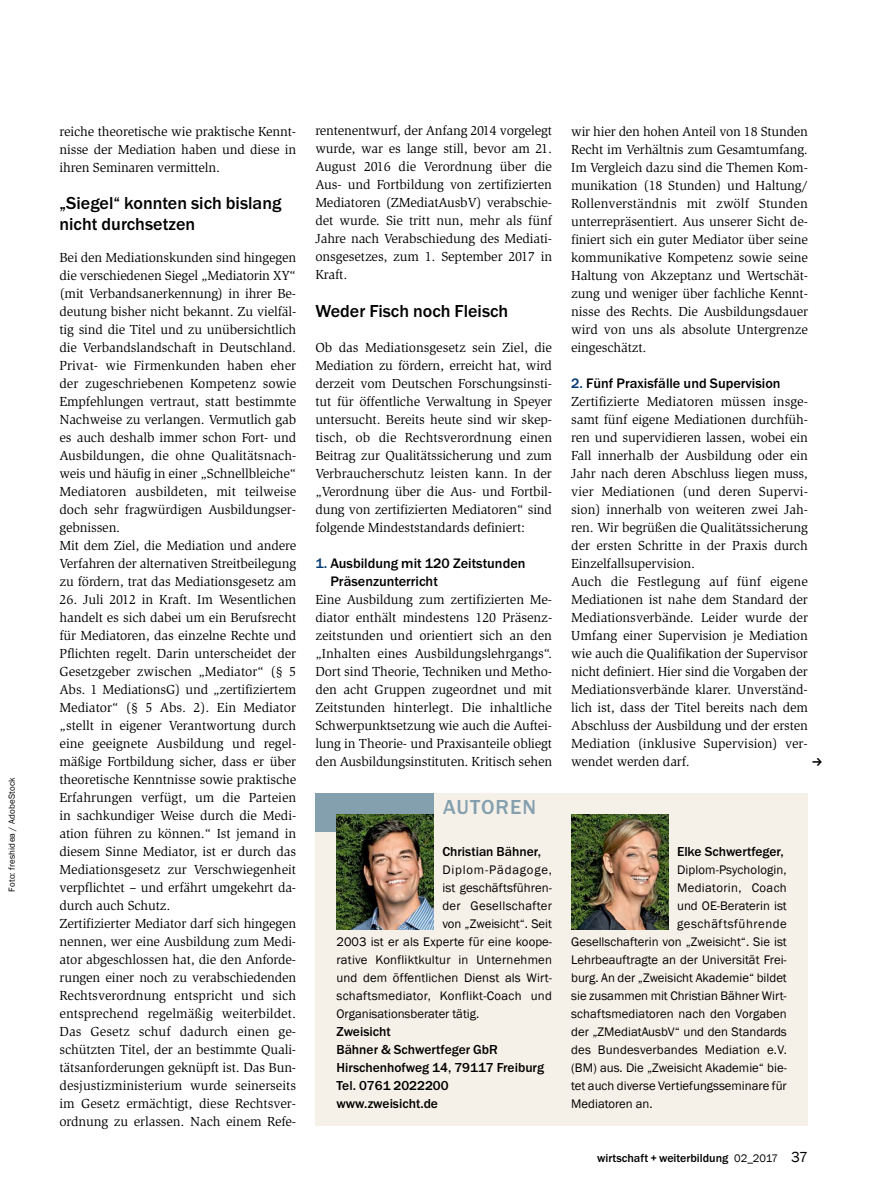
<style>
.page{position:relative;width:893px;height:1191px;background:#fff}
.page>*{position:absolute;margin:0;border:0;box-sizing:border-box;transform-origin:0 0}
.t1{font:500 21px "Franklin Goth EF";letter-spacing:.05em;color:#84a0ae}
.t2{font:500 18px/21px "Franklin Goth EF";color:#000}
.t3{font:500 14.25px/18px "Franklin Goth EF";color:#000}
.t4{font:13.5px/18px "Slimbach Std";letter-spacing:-.01em;color:#000;text-align:justify}
.t5{font:500 13.5px/18px "Franklin Goth EF";color:#000}
.t6{font:12.75px "Franklin Gothic";color:#000}
.t7{font:12.75px "Franklin Gothic";letter-spacing:.025em;color:#000}
.t8{font:12.75px "Franklin Gothic";letter-spacing:.02em;color:#000}
.t9{font:12.75px "Franklin Gothic";letter-spacing:.04em;color:#000}
.t10{font:12.75px "Franklin Gothic";letter-spacing:.065em;color:#000}
.t11{font:500 12px "Franklin Goth EF";color:#000}
.t12{font:9px "Franklin Gothic";letter-spacing:.025em;color:#000}
.s1{color:#003973}
.s2{font-family:"Franklin Gothic";font-weight:400;font-size:11.25px}
.s3{font-family:"Franklin Gothic";font-weight:400;font-size:15px}
</style>
<div class="page">
<div style="left:315px;top:793px;width:493px;height:333px;background:#f6f1e8"></div>
<div style="left:315px;top:793px;width:119px;height:39px;background:#84a0ae"></div>
<img style="left:337px;top:814px;width:97px;height:115px">
<img style="left:571px;top:814px;width:98px;height:115px">
<p class="t12" style="left:6px;top:892px;width:116px;rotate:-90deg">Foto: freshidea / AdobeStock</p>
<p class="t4" style="left:60px;top:122px;width:238px">reiche theoretische wie praktische Kennt&shy;nisse der Mediation haben und diese in ihren Seminaren vermitteln.</p>
<h2 class="t2" style="left:60px;top:193px;width:223px">„Siegel“ konnten sich bislang nicht durchsetzen</h2>
<p class="t4" style="left:60px;top:248px;width:238px;text-align:left">Bei den Mediationskunden sind hingegen die verschiedenen Siegel „Mediatorin XY“ (mit Verbandsanerkennung) in ihrer Be&shy;deutung bisher nicht bekannt. Zu vielfäl&shy;tig sind die Titel und zu unübersichtlich die Verbandslandschaft in Deutschland.<br>Privat- wie Firmenkunden haben eher der zugeschriebenen Kompetenz sowie Empfehlungen vertraut, statt bestimmte Nachweise zu verlangen. Vermutlich gab es auch deshalb immer schon Fort- und Ausbildungen, die ohne Qualitätsnach&shy;weis und häufig in einer „Schnellbleiche“ Mediatoren ausbildeten, mit teilweise doch sehr fragwürdigen Ausbildungser&shy;gebnissen.<br>Mit dem Ziel, die Mediation und andere Verfahren der alternativen Streitbeilegung zu fördern, trat das Mediationsgesetz am</p>
<p class="t4" style="left:60px;top:590px;width:238px;text-align:left">26. Juli 2012 in Kraft. Im Wesentlichen handelt es sich dabei um ein Berufsrecht für Mediatoren, das einzelne Rechte und Pflichten regelt. Darin unterscheidet der Gesetzgeber zwischen „Mediator“ (§ 5<br>Abs. 1 MediationsG) und „zertifiziertem Mediator“ (§ 5 Abs. 2). Ein Mediator „stellt in eigener Verantwortung durch eine geeignete Ausbildung und regel&shy;mäßige Fortbildung sicher, dass er über theoretische Kenntnisse sowie praktische Erfahrungen verfügt, um die Parteien in sachkundiger Weise durch die Medi&shy;ation führen zu können.“ Ist jemand in diesem Sinne Mediator, ist er durch das Mediationsgesetz zur Verschwiegenheit verpflichtet – und erfährt umgekehrt da&shy;durch auch Schutz.<br>Zertifizierter Mediator darf sich hingegen nennen, wer eine Ausbildung zum Medi&shy;ator abgeschlossen hat, die den Anforde&shy;rungen einer noch zu verabschiedenden Rechtsverordnung entspricht und sich entsprechend regelmäßig weiterbildet.<br>Das Gesetz schuf dadurch einen ge&shy;schützten Titel, der an bestimmte Quali&shy;tätsanforderungen geknüpft ist. Das Bun&shy;desjustizministerium wurde seinerseits im Gesetz ermächtigt, diese Rechtsver&shy;ordnung zu erlassen. Nach einem Refe-</p>
<p class="t4" style="left:315px;top:122px;width:238px">rentenentwurf, der Anfang 2014 vorgelegt wurde, war es lange still, bevor am 21.<br>August 2016 die Verordnung über die Aus- und Fortbildung von zertifizierten Mediatoren (ZMediatAusbV) verabschie&shy;det wurde. Sie tritt nun, mehr als fünf Jahre nach Verabschiedung des Mediati&shy;onsgesetzes, zum 1. September 2017 in Kraft.</p>
<h2 class="t2" style="left:315px;top:301px;width:194px">Weder Fisch noch Fleisch</h2>
<p class="t4" style="left:315px;top:338px;width:238px">Ob das Mediationsgesetz sein Ziel, die Mediation zu fördern, erreicht hat, wird derzeit vom Deutschen Forschungsinsti&shy;tut für öffentliche Verwaltung in Speyer untersucht. Bereits heute sind wir skep&shy;tisch, ob die Rechtsverordnung einen Beitrag zur Qualitätssicherung und zum Verbraucherschutz leisten kann. In der „Verordnung über die Aus- und Fortbil&shy;dung von zertifizierten Mediatoren“ sind folgende Mindeststandards definiert:</p>
<p class="t3" style="left:330px;top:554px;width:197px;text-indent:-15px"><span class="s1">1.</span> Ausbildung mit 120 Zeitstunden<br>Präsenzunterricht</p>
<p class="t4" style="left:315px;top:590px;width:238px">Eine Ausbildung zum zertifizierten Me&shy;diator enthält mindestens 120 Präsenz&shy;zeitstunden und orientiert sich an den „Inhalten eines Ausbildungslehrgangs“.<br>Dort sind Theorie, Techniken und Metho&shy;den acht Gruppen zugeordnet und mit Zeitstunden hinterlegt. Die inhaltliche Schwerpunktsetzung wie auch die Auftei&shy;lung in Theorie- und Praxisanteile obliegt den Ausbildungsinstituten. Kritisch sehen</p>
<h1 class="t1" style="left:443px;top:795px;width:94px">AUTOREN</h1>
<p class="t5" style="left:442px;top:842px;width:100px">Christian Bähner,</p>
<p class="t10" style="left:442px;top:861px;width:111px">Diplom-Pädagoge,</p>
<p class="t6" style="left:442px;top:879px;width:111px">ist geschäftsführen-</p>
<p class="t7" style="left:442px;top:897px;width:111px">der Gesellschafter</p>
<p class="t6" style="left:442px;top:915px;width:111px">von „Zweisicht“. Seit</p>
<p class="t6" style="left:336px;top:933px;width:217px">2003 ist er als Experte für eine koope-</p>
<p class="t6" style="left:336px;top:951px;width:217px">rative Konfliktkultur in Unternehmen</p>
<p class="t6" style="left:336px;top:969px;width:217px">und dem öffentlichen Dienst als Wirt-</p>
<p class="t8" style="left:336px;top:987px;width:217px">schaftsmediator, Konflikt-Coach und</p>
<p class="t6" style="left:336px;top:1005px;width:144px">Organisationsberater tätig.</p>
<p class="t5" style="left:336px;top:1022px;width:209px">Zweisicht<br>Bähner &amp; Schwertfeger GbR<br>Hirschenhofweg 14, 79117 Freiburg<br>Tel. 0761 2022200 www.zweisicht.de</p>
<p class="t4" style="left:571px;top:122px;width:238px">wir hier den hohen Anteil von 18 Stunden Recht im Verhältnis zum Gesamtumfang.<br>Im Vergleich dazu sind die Themen Kom&shy;munikation (18 Stunden) und Haltung/ Rollenverständnis mit zwölf Stunden unterrepräsentiert. Aus unserer Sicht de&shy;finiert sich ein guter Mediator über seine kommunikative Kompetenz sowie seine Haltung von Akzeptanz und Wertschät&shy;zung und weniger über fachliche Kennt&shy;nisse des Rechts. Die Ausbildungsdauer wird von uns als absolute Untergrenze eingeschätzt.</p>
<p class="t3" style="left:571px;top:374px;width:211px"><span class="s1">2.</span> Fünf Praxisfälle und Supervision</p>
<p class="t4" style="left:571px;top:392px;width:238px;text-align:left">Zertifizierte Mediatoren müssen insge&shy;samt fünf eigene Mediationen durchfüh&shy;ren und supervidieren lassen, wobei ein Fall innerhalb der Ausbildung oder ein Jahr nach deren Abschluss liegen muss, vier Mediationen (und deren Supervi&shy;sion) innerhalb von weiteren zwei Jah&shy;ren. Wir begrüßen die Qualitätssicherung der ersten Schritte in der Praxis durch Einzelfallsupervision.<br>Auch die Festlegung auf fünf eigene Mediationen ist nahe dem Standard der Mediationsverbände. Leider wurde der Umfang einer Supervision je Mediation wie auch die Qualifikation der Supervisor nicht definiert. Hier sind die Vorgaben der Mediationsverbände klarer. Unverständ&shy;lich ist, dass der Titel bereits nach dem Abschluss der Ausbildung und der ersten Mediation (inklusive Supervision) ver&shy;wendet werden darf.</p>
<p class="t5" style="left:677px;top:842px;width:108px">Elke Schwertfeger,</p>
<p class="t6" style="left:677px;top:861px;width:111px">Diplom-Psychologin,</p>
<p class="t7" style="left:677px;top:879px;width:111px">Mediatorin, Coach</p>
<p class="t6" style="left:677px;top:897px;width:111px">und OE-Beraterin ist</p>
<p class="t9" style="left:677px;top:915px;width:111px">geschäftsführende</p>
<p class="t6" style="left:571px;top:933px;width:217px">Gesellschafterin von „Zweisicht“. Sie ist</p>
<p class="t6" style="left:571px;top:951px;width:217px">Lehrbeauftragte an der Universität Frei-</p>
<p class="t6" style="left:571px;top:969px;width:217px">burg. An der „Zweisicht Akademie“ bildet</p>
<p class="t6" style="left:571px;top:987px;width:217px">sie zusammen mit Christian Bähner Wirt-</p>
<p class="t6" style="left:571px;top:1005px;width:217px">schaftsmediatoren nach den Vorgaben</p>
<p class="t6" style="left:571px;top:1024px;width:217px">der „ZMediatAusbV“ und den Standards</p>
<p class="t6" style="left:571px;top:1042px;width:217px">des Bundesverbandes Mediation e.V.</p>
<p class="t6" style="left:571px;top:1060px;width:217px">(BM) aus. Die „Zweisicht Akademie“ bie-</p>
<p class="t6" style="left:571px;top:1078px;width:217px">tet auch diverse Vertiefungsseminare für</p>
<p class="t6" style="left:571px;top:1096px;width:83px">Mediatoren an.</p>
<p class="t11" style="left:597px;top:1151px;width:212px">wirtschaft + weiterbildung <span class="s2">02_2017</span> <span class="s3">37</span></p>
</div>
